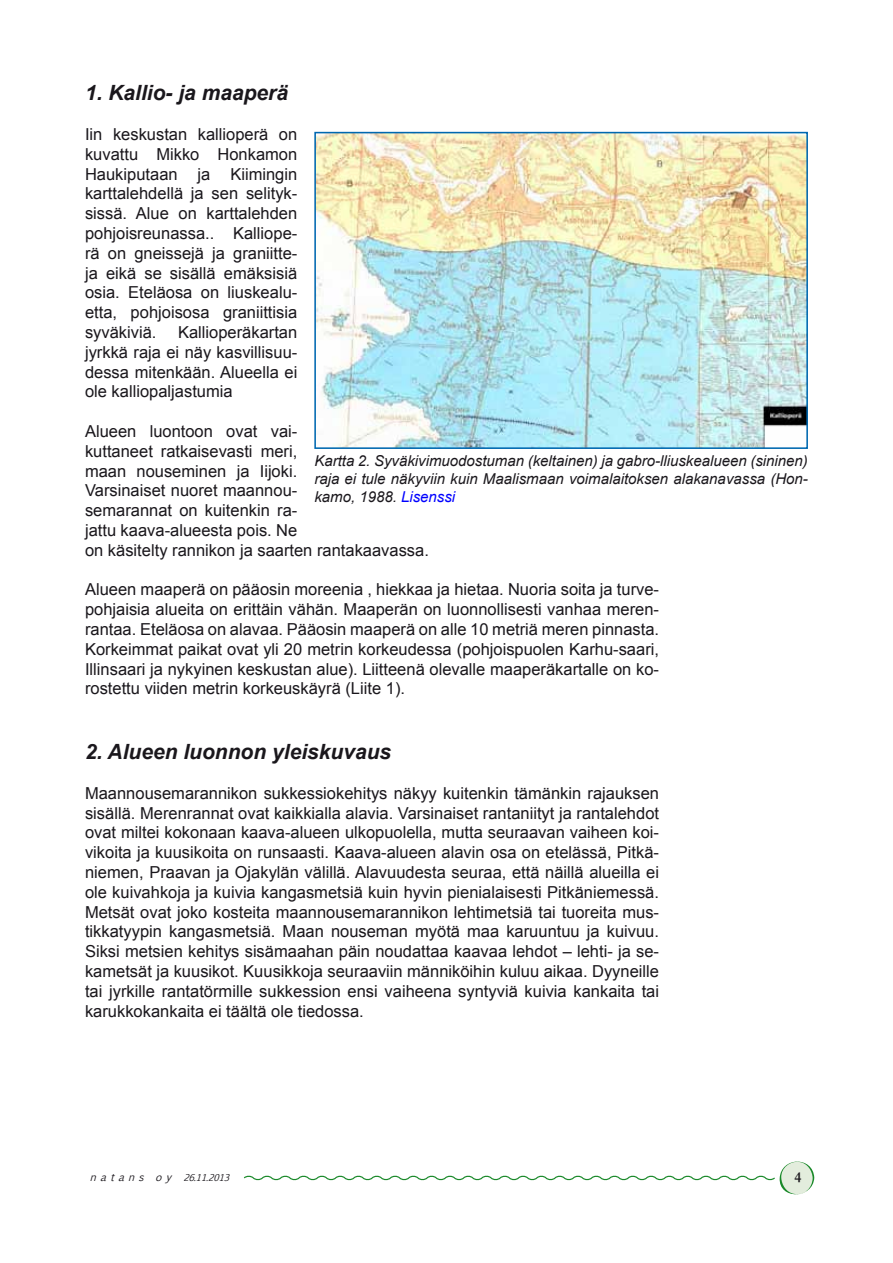
<style>
.page{position:relative;width:893px;height:1263px;background:#fff}
.page>*{position:absolute;margin:0;border:0;box-sizing:border-box;transform-origin:0 0}
.t1{font:italic 700 21px "Arial";color:#1a171c}
.t2{font:16.5px/19.8px "Arial";color:#1a171c;text-align:justify}
.t3{font:italic 15px/18px "Arial";color:#1a171c;text-align:justify}
.t4{font:700 15px "Garamond";color:#1a171c}
.t5{font:italic 9px "Euphemia CAS";color:#1a171c}
.s1{color:#00f}
.s2{font-size:10.5px}
</style>
<div class="page">
<svg style="left:244px;top:1161px;width:570px;height:34px"></svg>
<img style="left:317px;top:135px;width:488px;height:311px">
<div style="left:314px;top:132px;width:494px;height:317px;border:2px solid #0068b0"></div>
<p class="t1" style="left:85px;top:79px;width:205px">1. Kallio- ja maaperä</p>
<p class="t2" style="left:85px;top:124px;width:214px">Iin keskustan kallioperä on kuvattu Mikko Honkamon Haukiputaan ja Kiimingin karttalehdellä ja sen selityk&shy;sissä. Alue on karttalehden pohjoisreunassa.. Kalliope&shy;rä on gneissejä ja graniitte&shy;ja eikä se sisällä emäksisiä osia. Eteläosa on liuskealu&shy;etta, pohjoisosa graniittisia syväkiviä.</p>
<p class="t2" style="left:85px;top:322px;width:214px;text-indent:93px">Kallioperäkartan jyrkkä raja ei näy kasvillisuu&shy;dessa mitenkään. Alueella ei ole kalliopaljastumia</p>
<p class="t2" style="left:85px;top:421px;width:345px;text-align:left">Alueen luontoon ovat vai-<br>kuttaneet ratkaisevasti meri,<br>maan nouseminen ja Iijoki.<br>Varsinaiset nuoret maannou-<br>semarannat on kuitenkin ra-<br>jattu kaava-alueesta pois. Ne<br>on käsitelty rannikon ja saarten rantakaavassa.</p>
<p class="t2" style="left:85px;top:580px;width:576px">Alueen maaperä on pääosin moreenia , hiekkaa ja hietaa. Nuoria soita ja turve&shy;pohjaisia alueita on erittäin vähän. Maaperän on luonnollisesti vanhaa meren&shy;rantaa. Eteläosa on alavaa. Pääosin maaperä on alle 10 metriä meren pinnasta.<br>Korkeimmat paikat ovat yli 20 metrin korkeudessa (pohjoispuolen Karhu-saari, Illinsaari ja nykyinen keskustan alue). Liitteenä olevalle maaperäkartalle on ko&shy;rostettu viiden metrin korkeuskäyrä (Liite 1).</p>
<p class="t3" style="left:314px;top:452px;width:495px">Kartta 2. Syväkivimuodostuman (keltainen) ja gabro-lliuskealueen (sininen) raja ei tule näkyviin kuin Maalismaan voimalaitoksen alakanavassa (Hon&shy;kamo, 1988. <span class="s1">Lisenssi</span></p>
<p class="t1" style="left:85px;top:738px;width:308px">2. Alueen luonnon yleiskuvaus</p>
<p class="t2" style="left:85px;top:783px;width:576px">Maannousemarannikon sukkessiokehitys näkyy kuitenkin tämänkin rajauksen sisällä. Merenrannat ovat kaikkialla alavia. Varsinaiset rantaniityt ja rantalehdot ovat miltei kokonaan kaava-alueen ulkopuolella, mutta seuraavan vaiheen koi&shy;vikoita ja kuusikoita on runsaasti. Kaava-alueen alavin osa on etelässä, Pitkä&shy;niemen, Praavan ja Ojakylän välillä. Alavuudesta seuraa, että näillä alueilla ei ole kuivahkoja ja kuivia kangasmetsiä kuin hyvin pienialaisesti Pitkäniemessä.<br>Metsät ovat joko kosteita maannousemarannikon lehtimetsiä tai tuoreita mus&shy;tikkatyypin kangasmetsiä. Maan nouseman myötä maa karuuntuu ja kuivuu.<br>Siksi metsien kehitys sisämaahan päin noudattaa kaavaa lehdot – lehti- ja se&shy;kametsät ja kuusikot. Kuusikkoja seuraaviin männiköihin kuluu aikaa. Dyyneille tai jyrkille rantatörmille sukkession ensi vaiheena syntyviä kuivia kankaita tai karukkokankaita ei täältä ole tiedossa.</p>
<p class="t5" style="left:90px;top:1171px;width:144px"><span class="s2">n a t a n s o y</span> 26.11.2013</p>
<p class="t4" style="left:794px;top:1167px;width:9px">4</p>
</div>
